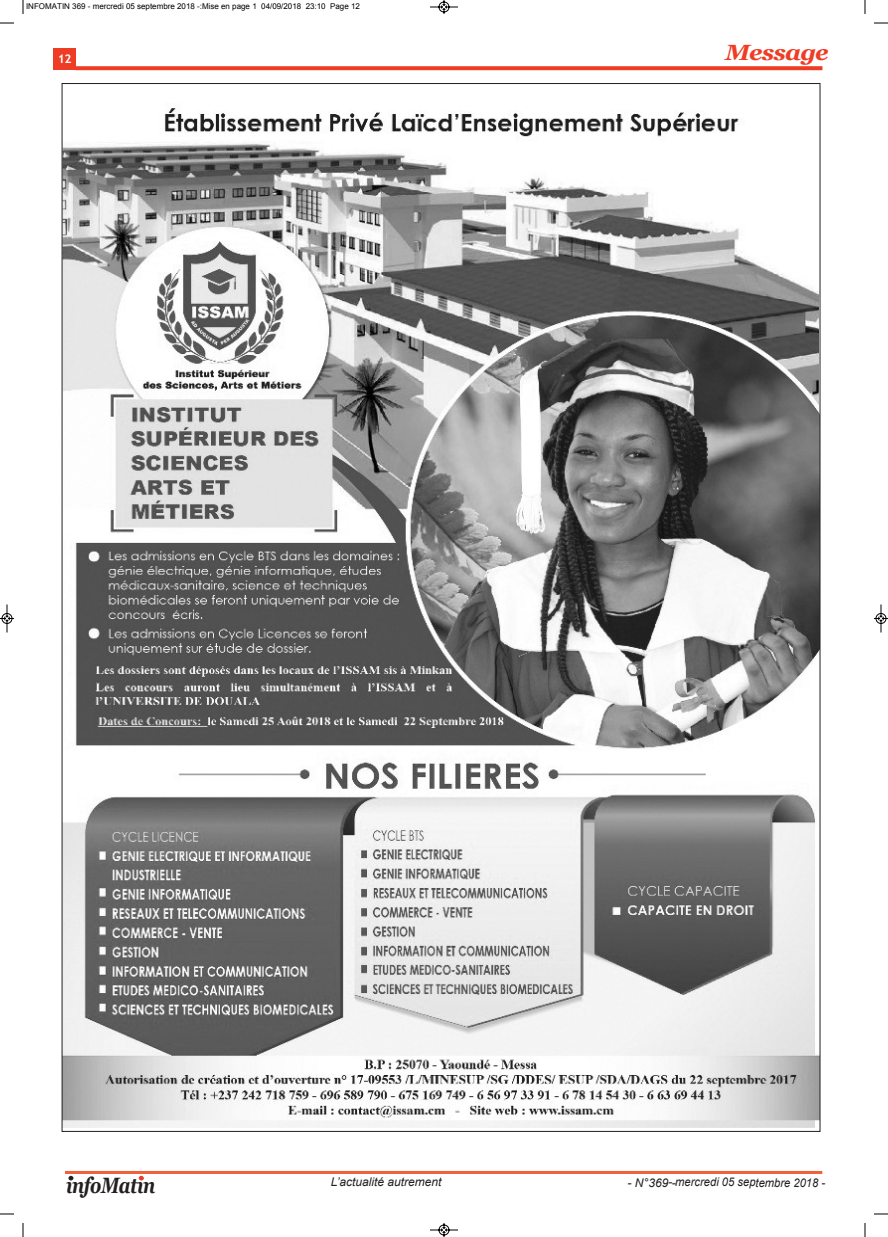
<style>
.page{position:relative;width:888px;height:1237px;background:#fff}
.page>*{position:absolute;margin:0;border:0;box-sizing:border-box;transform-origin:0 0}
.t1{font:italic 700 22.1px "Georgia";letter-spacing:-.025em;color:#231f20;scale:.8 1}
.t2{font:italic 700 22px "Georgia";letter-spacing:-.035em;color:#ef3c25;scale:1.1 1}
.t3{font:italic 12px "Arial";color:#231f20}
.t4{font:700 12px "Trebuchet MS";color:#fff}
.t5{font:8px "Arial";color:#000}
</style>
<div class="page">
<svg style="left:76px;top:66px;width:746px;height:4px;background:#ef4630"></svg>
<div style="left:53px;top:49px;width:23px;height:21px;background:#ef3c25"></div>
<svg style="left:69px;top:1175px;width:4px;height:5px"></svg>
<svg style="left:139px;top:1175px;width:5px;height:5px"></svg>
<hr style="left:65px;top:1171px;width:757px;height:3px;background:#f1603a">
<img style="left:64px;top:108px;width:754px;height:1019px">
<svg style="left:23px;top:0;width:1px;height:14px"></svg>
<svg style="left:0;top:23px;width:14px;height:1px"></svg>
<svg style="left:865px;top:0;width:1px;height:14px"></svg>
<svg style="left:874px;top:23px;width:14px;height:1px"></svg>
<svg style="left:23px;top:1223px;width:1px;height:14px"></svg>
<svg style="left:0;top:1213px;width:14px;height:1px"></svg>
<svg style="left:865px;top:1223px;width:1px;height:14px"></svg>
<svg style="left:874px;top:1213px;width:14px;height:1px"></svg>
<svg style="left:430px;top:0;width:28px;height:14px"></svg>
<svg style="left:430px;top:1223px;width:28px;height:14px"></svg>
<svg style="left:0;top:604px;width:14px;height:29px"></svg>
<svg style="left:874px;top:604px;width:14px;height:29px"></svg>
<p class="t5" style="left:26px;top:2px;width:335px">INFOMATIN 369 - mercredi 05 septembre 2018 -:Mise en page 1 04/09/2018 23:10 Page 12</p>
<h3 class="t4" style="left:58px;top:51px;width:15px">12</h3>
<h2 class="t2" style="left:725px;top:40px;width:96px">Message</h2>
<h1 class="t1" style="left:66px;top:1172px;width:113px">infoMatin</h1>
<h3 class="t3" style="left:331px;top:1174px;width:112px">L’actualité autrement</h3>
<h3 class="t3" style="left:628px;top:1175px;width:199px">- N°369--mercredi 05 septembre 2018 -</h3>
</div>
